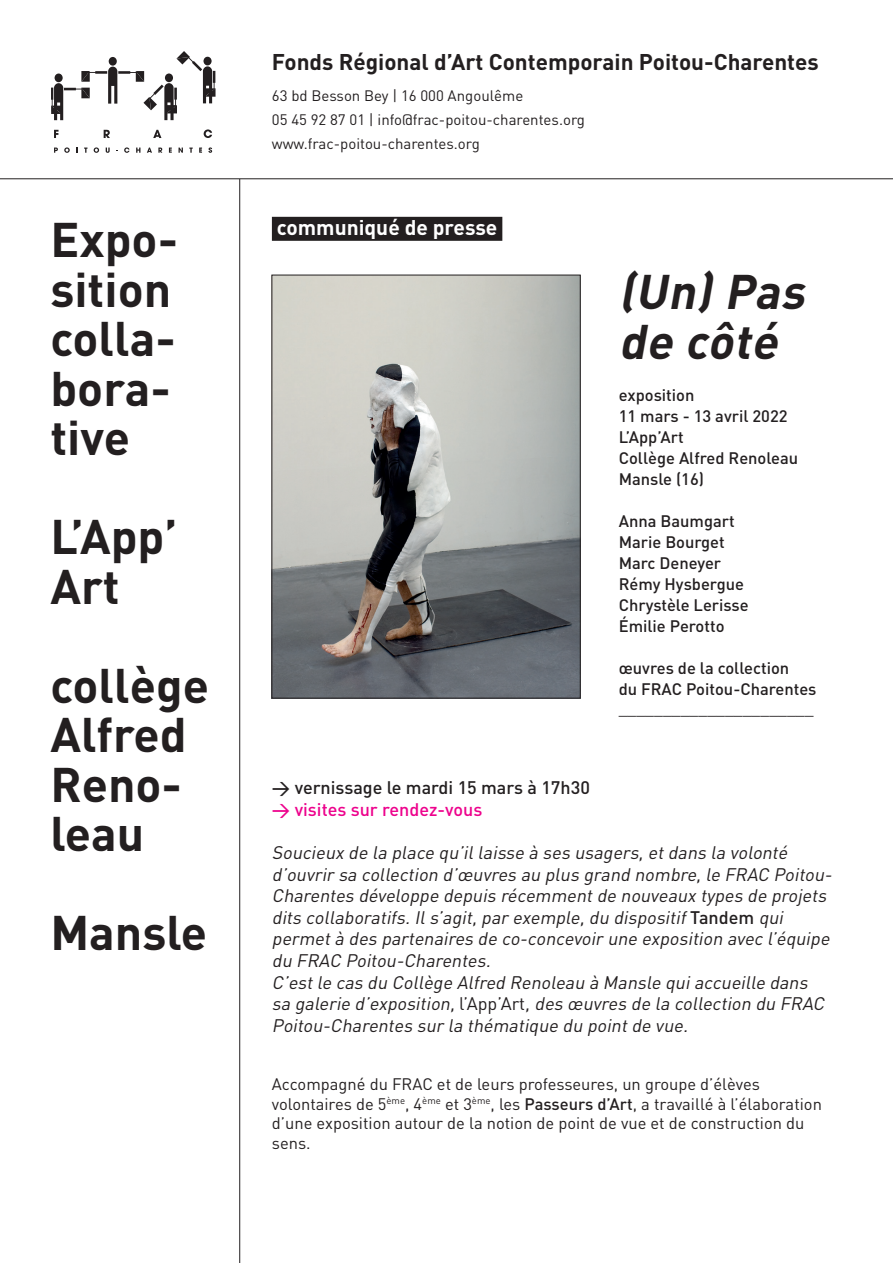
<style>
.page{position:relative;width:893px;height:1263px;background:#fff}
.page>*{position:absolute;margin:0;border:0;box-sizing:border-box;transform-origin:0 0}
.t1{font:700 48px/49.5px "DIN";color:#231f20}
.t2{font:italic 700 48px/49.5px "DIN";color:#231f20}
.t3{font:700 22.5px "DIN";color:#231f20}
.t4{font:700 21px "DIN";color:#fff}
.t5{font:italic 18px/21.6px "DIN";color:#231f20}
.t6{font:500 18px "DIN";color:#231f20}
.t7{font:500 18px "DIN";color:#ed028c}
.t8{font:16.5px/19.5px "DIN";color:#231f20}
.t9{font:500 16.5px/21px "DIN";color:#231f20}
.t10{font:15px/24px "DIN";color:#231f20}
.s1{font-weight:500;font-style:normal}
.s2{font-style:normal}
.s3{font-weight:500}
</style>
<div class="page">
<svg style="left:54px;top:130px;width:5px;height:8px"></svg>
<svg style="left:104px;top:130px;width:6px;height:8px"></svg>
<svg style="left:153px;top:130px;width:8px;height:8px"></svg>
<svg style="left:204px;top:129px;width:8px;height:9px"></svg>
<svg style="left:51px;top:51px;width:165px;height:69px"></svg>
<svg style="left:54px;top:148px;width:4px;height:5px"></svg>
<svg style="left:64px;top:147px;width:6px;height:6px"></svg>
<svg style="left:94px;top:147px;width:5px;height:6px"></svg>
<svg style="left:106px;top:148px;width:4px;height:5px"></svg>
<svg style="left:124px;top:147px;width:5px;height:6px"></svg>
<svg style="left:136px;top:148px;width:4px;height:5px"></svg>
<svg style="left:147px;top:148px;width:5px;height:5px"></svg>
<svg style="left:158px;top:148px;width:4px;height:5px"></svg>
<svg style="left:169px;top:148px;width:3px;height:5px"></svg>
<svg style="left:179px;top:148px;width:4px;height:5px"></svg>
<svg style="left:189px;top:148px;width:4px;height:5px"></svg>
<svg style="left:199px;top:148px;width:3px;height:5px"></svg>
<svg style="left:208px;top:147px;width:4px;height:6px"></svg>
<hr style="left:0;top:179px;width:893px;height:1px;background:#231f20">
<hr style="left:239px;top:179px;width:1px;height:1084px;background:#231f20">
<div style="left:272px;top:217px;width:230px;height:24px;background:#231f20"></div>
<img style="left:274px;top:277px;width:304px;height:419px">
<div style="left:272px;top:275px;width:308px;height:423px;border:1px solid #231f20"></div>
<p class="t1" style="left:50px;top:213px;width:129px">Expo&shy;sition colla&shy;bora&shy;tive</p>
<p class="t1" style="left:50px;top:510px;width:129px">L’App’</p>
<p class="t1" style="left:50px;top:560px;width:71px">Art</p>
<p class="t1" style="left:50px;top:659px;width:160px">collège<br>Alfred<br>Reno&shy;leau</p>
<p class="t1" style="left:50px;top:906px;width:158px">Mansle</p>
<p class="t3" style="left:272px;top:47px;width:548px">Fonds Régional d’Art Contemporain Poitou-Charentes</p>
<p class="t10" style="left:272px;top:84px;width:314px">63 bd Besson Bey | 16 000 Angoulême<br>05 45 92 87 01 | info@frac-poitou-charentes.org www.frac-poitou-charentes.org</p>
<p class="t4" style="left:277px;top:213px;width:222px">communiqué de presse</p>
<p class="t2" style="left:619px;top:265px;width:197px">(Un)Pas de côté</p>
<p class="t9" style="left:619px;top:384px;width:77px">exposition</p>
<p class="t9" style="left:619px;top:405px;width:170px">11 mars - 13 avril 2022</p>
<p class="t9" style="left:619px;top:426px;width:66px">L’App’Art</p>
<p class="t9" style="left:619px;top:447px;width:181px">Collège Alfred Renoleau</p>
<p class="t9" style="left:619px;top:468px;width:87px">Mansle (16)</p>
<p class="t9" style="left:619px;top:510px;width:117px">Anna Baumgart</p>
<p class="t9" style="left:619px;top:531px;width:108px">Marie Bourget<br>Marc Deneyer</p>
<p class="t9" style="left:619px;top:573px;width:127px">Rémy Hysbergue</p>
<p class="t9" style="left:619px;top:594px;width:131px">Chrystèle Lerisse</p>
<p class="t9" style="left:619px;top:615px;width:107px">Émilie Perotto</p>
<p class="t9" style="left:619px;top:657px;width:172px">œuvres de la collection</p>
<p class="t9" style="left:619px;top:678px;width:199px">du FRAC Poitou-Charentes</p>
<p class="t8" style="left:619px;top:698px;width:196px">______________________</p>
<p class="t6" style="left:272px;top:776px;width:320px">&gt; vernissage le mardi 15 mars à 17h30</p>
<p class="t7" style="left:272px;top:798px;width:212px">&gt; visites sur rendez-vous</p>
<p class="t5" style="left:272px;top:841px;width:565px">Soucieux de la place qu’illaisse à ses usagers,etdans la volonté d’ouvrir sa collection d’œuvres au plus grand nombre,le FRAC Poitou-Charentes développe depuis récemmentde nouveaux types de projets dits collaboratifs.Ils’agit,par exemple,du dispositif<span class="s1">Ta n d e m</span> qui permetà des partenaires de co-concevoir une exposition avec l’équipe du FRAC Poitou-Charentes.</p>
<p class="t5" style="left:272px;top:971px;width:558px">C’estle cas du Collège Alfred Renoleau à Mansle quiaccueille dans sa galerie d’exposition,<span class="s2">l’A p p ’A rt</span> ,des œuvres de la collection du FRAC<br>Poitou-Charentes sur la thématique du pointde vue.</p>
<p class="t8" style="left:272px;top:1074px;width:552px">Accompagné du FRAC et de leurs professeures, un groupe d’élèves volontaires de 5<sup>ème</sup>, 4<sup>ème</sup> et 3<sup>ème</sup>, les <span class="s3">Passeurs d’Art</span>, a travaillé à l’élaboration d’une exposition autour de la notion de point de vue et de construction du sens.</p>
</div>
